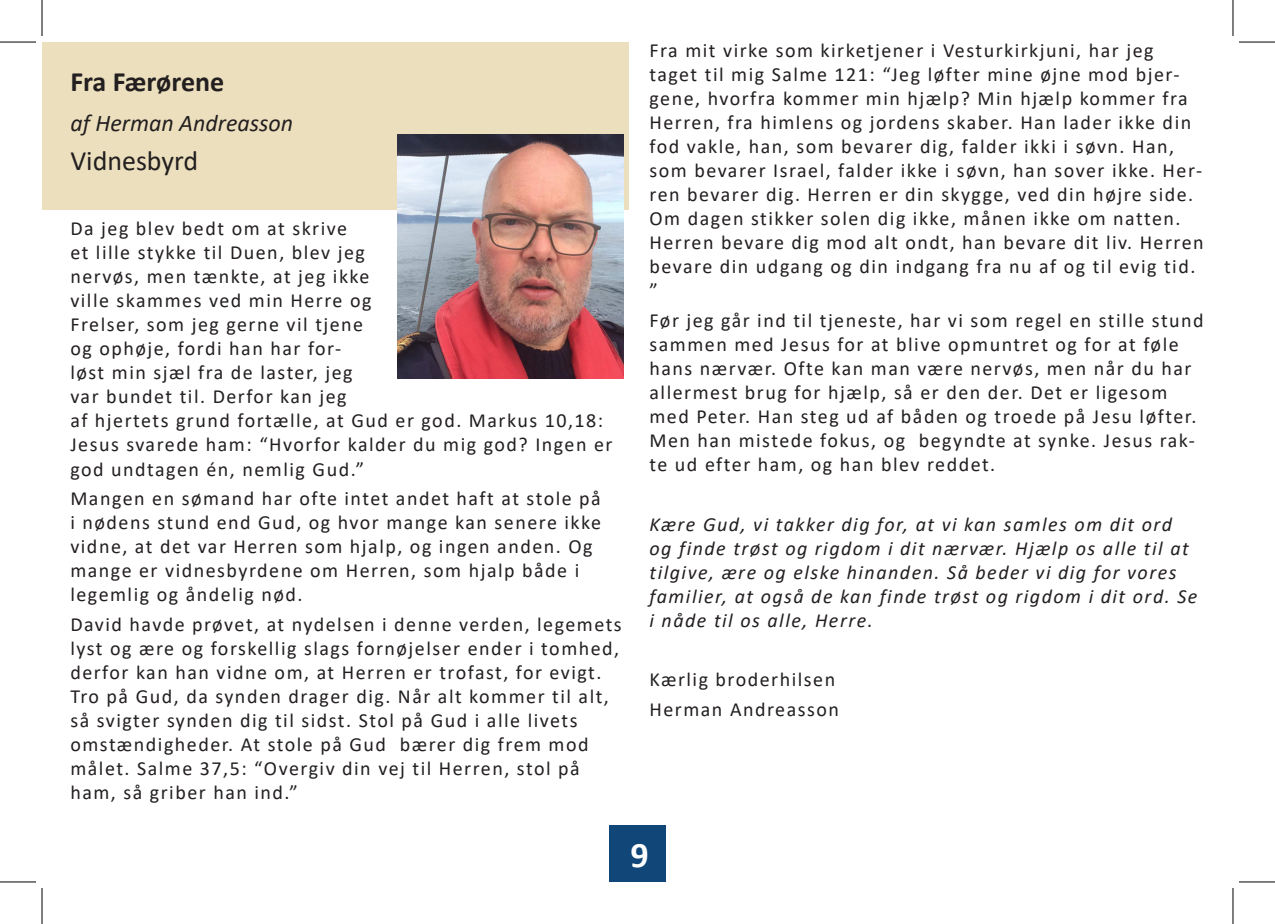
<style>
.page{position:relative;width:1275px;height:924px;background:#fff}
.page>*{position:absolute;margin:0;border:0;box-sizing:border-box;transform-origin:0 0}
.t1{font:700 36px "Calibri";color:#fff}
.t2{font:700 28px "Calibri";color:#231f20}
.t3{font:28px "Calibri";color:#231f20}
.t4{font:italic 24px "Calibri";color:#231f20}
.t5{font:20px/24px "Calibri";letter-spacing:.075em;color:#231f20}
.t6{font:italic 20px/24px "Calibri";letter-spacing:.075em;color:#231f20}
</style>
<div class="page">
<div style="left:609px;top:824px;width:57px;height:57px;background:#104778"></div>
<div style="left:42px;top:42px;width:587px;height:167px;background:#ebdfbd"></div>
<img style="left:397px;top:134px;width:227px;height:244px">
<hr style="left:0;top:42px;width:36px;height:1px;background:#000">
<hr style="left:1239px;top:42px;width:36px;height:1px;background:#000">
<hr style="left:0;top:881px;width:36px;height:1px;background:#000">
<hr style="left:1239px;top:881px;width:36px;height:1px;background:#000">
<hr style="left:42px;top:0;width:1px;height:36px;background:#000">
<hr style="left:42px;top:887px;width:1px;height:36px;background:#000">
<hr style="left:1232px;top:0;width:1px;height:36px;background:#000">
<hr style="left:1232px;top:887px;width:1px;height:36px;background:#000">
<p class="t2" style="left:70px;top:62px;width:155px">Fra Færørene</p>
<p class="t4" style="left:70px;top:106px;width:224px">af Herman Andreasson</p>
<p class="t3" style="left:70px;top:141px;width:129px">Vidnesbyrd</p>
<p class="t5" style="left:70px;top:216px;width:544px">Da jeg blev bedt om at skrive<br>et lille stykke til Duen, blev jeg<br>nervøs, men tænkte, at jeg ikke<br>ville skammes ved min Herre og<br>Frelser, som jeg gerne vil tjene<br>og ophøje, fordi han har for-<br>løst min sjæl fra de laster, jeg<br>var bundet til. Derfor kan jeg<br>af hjertets grund fortælle, at Gud er god. Markus 10,18:<br>Jesus svarede ham: “Hvorfor kalder du mig god? Ingen er god undtagen én, nemlig Gud.”</p>
<p class="t5" style="left:70px;top:486px;width:532px">Mangen en sømand har ofte intet andet haft at stole på i nødens stund end Gud, og hvor mange kan senere ikke vidne, at det var Herren som hjalp, og ingen anden. Og mange er vidnesbyrdene om Herren, som hjalp både i legemlig og åndelig nød.</p>
<p class="t5" style="left:70px;top:611px;width:553px">David havde prøvet, at nydelsen i denne verden, legemets lyst og ære og forskellig slags fornøjelser ender i tomhed, derfor kan han vidne om, at Herren er trofast, for evigt.<br>Tro på Gud, da synden drager dig. Når alt kommer til alt, så svigter synden dig til sidst. Stol på Gud i alle livets omstændigheder. At stole på Gud bærer dig frem mod målet. Salme 37,5: “Overgiv din vej til Herren, stol på ham, så griber han ind.”</p>
<p class="t5" style="left:649px;top:38px;width:556px">Fra mit virke som kirketjener i Vesturkirkjuni, har jeg taget til mig Salme 121: “Jeg løfter mine øjne mod bjer&shy;gene, hvorfra kommer min hjælp? Min hjælp kommer fra Herren, fra himlens og jordens skaber. Han lader ikke din fod vakle, han, som bevarer dig, falder ikki i søvn. Han, som bevarer Israel, falder ikke i søvn, han sover ikke. Her&shy;ren bevarer dig. Herren er din skygge, ved din højre side.<br>Om dagen stikker solen dig ikke, månen ikke om natten.<br>Herren bevare dig mod alt ondt, han bevare dit liv. Herren bevare din udgang og din indgang fra nu af og til evig tid. ”</p>
<p class="t5" style="left:649px;top:308px;width:556px">Før jeg går ind til tjeneste, har vi som regel en stille stund sammen med Jesus for at blive opmuntret og for at føle hans nærvær. Ofte kan man være nervøs, men når du har allermest brug for hjælp, så er den der. Det er ligesom med Peter. Han steg ud af båden og troede på Jesu løfter.<br>Men han mistede fokus, og begyndte at synke. Jesus rak&shy;te ud efter ham, og han blev reddet.</p>
<p class="t6" style="left:649px;top:511px;width:549px">Kære Gud, vi takker dig for, at vi kan samles om dit ord og finde trøst og rigdom i dit nærvær. Hjælp os alle til at tilgive, ære og elske hinanden. Så beder vi dig for vores familier, at også de kan finde trøst og rigdom i dit ord. Se i nåde til os alle, Herre.</p>
<p class="t5" style="left:649px;top:666px;width:187px">Kærlig broderhilsen</p>
<p class="t5" style="left:649px;top:696px;width:191px">Herman Andreasson</p>
<p class="t1" style="left:630px;top:829px;width:20px">9</p>
</div>
